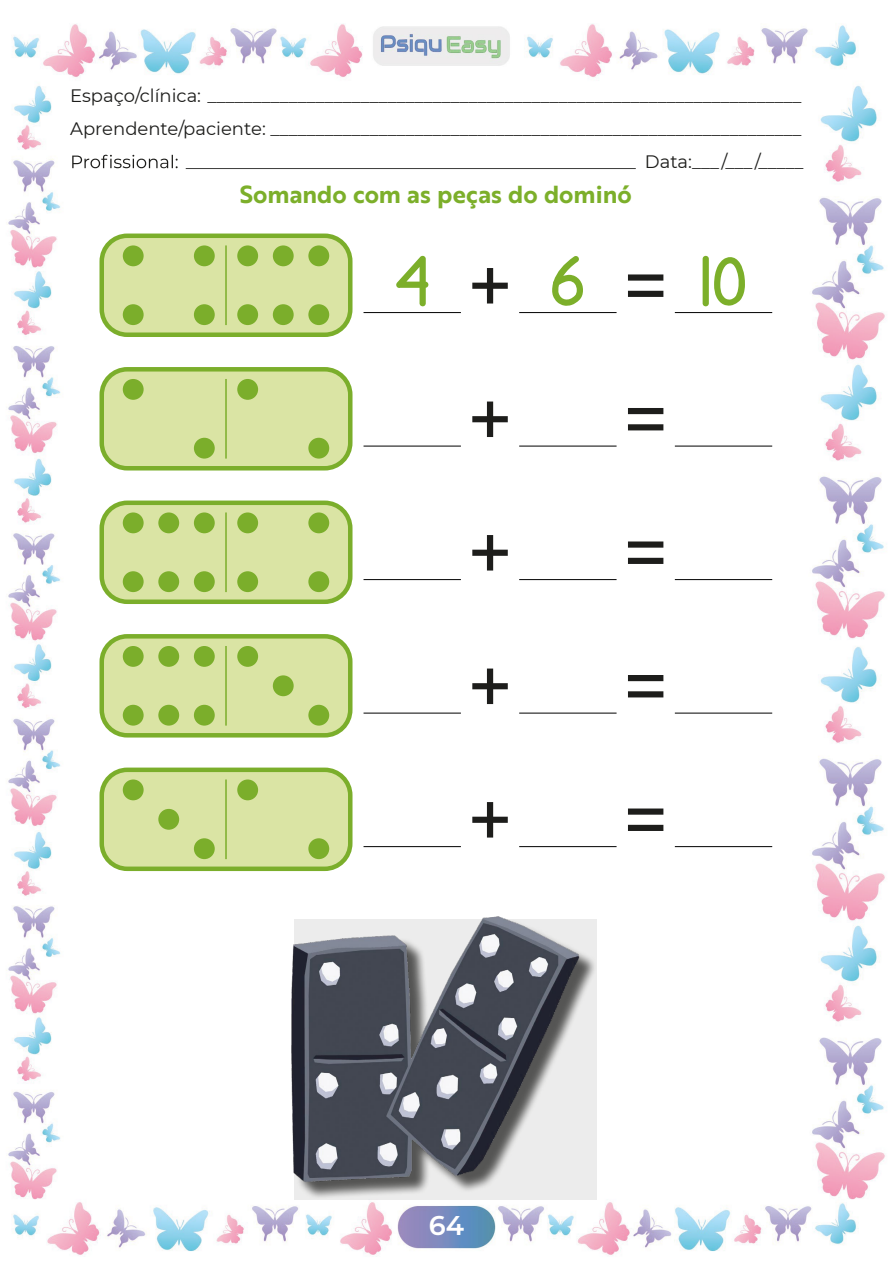
<style>
.page{position:relative;width:893px;height:1263px;background:#fff}
.page>*{position:absolute;margin:0;border:0;box-sizing:border-box;transform-origin:0 0}
.t1{font:75px "Arial";color:#1d1d1b}
.t2{font:75px "Children Sans";color:#7caf2a}
.t3{font:600 27px "Montserrat";color:#fff}
.t4{font:24px "Brother 1816 Bold";color:#7caf2a}
.t5{font:18px/32.8px "Montserrat";color:#1d1d1b;text-align:right}
.s1{font-family:"Arial";color:#1d1d1b}
</style>
<div class="page">
<img style="left:6px;top:24px;width:879px;height:1233px">
<div style="left:102px;top:236px;width:248px;height:99px;background:#dae4a4;border-radius:26px"></div>
<div style="left:99px;top:234px;width:253px;height:103px;border:4px solid #7bae2b;border-radius:26px"></div>
<hr style="left:225px;top:245px;width:2px;height:80px;background:#7bae2b">
<div style="left:102px;top:770px;width:248px;height:99px;background:#dae4a4;border-radius:26px"></div>
<div style="left:99px;top:767px;width:253px;height:104px;border:4px solid #7bae2b;border-radius:26px"></div>
<hr style="left:225px;top:779px;width:2px;height:80px;background:#7bae2b">
<div style="left:102px;top:636px;width:248px;height:99px;background:#dae4a4;border-radius:26px"></div>
<div style="left:99px;top:634px;width:253px;height:103px;border:4px solid #7bae2b;border-radius:26px"></div>
<hr style="left:225px;top:646px;width:2px;height:80px;background:#7bae2b">
<div style="left:102px;top:503px;width:248px;height:99px;background:#dae4a4;border-radius:26px"></div>
<div style="left:99px;top:500px;width:253px;height:104px;border:4px solid #7bae2b;border-radius:26px"></div>
<hr style="left:225px;top:512px;width:2px;height:80px;background:#7bae2b">
<div style="left:102px;top:369px;width:248px;height:99px;background:#dae4a4;border-radius:26px"></div>
<div style="left:99px;top:367px;width:253px;height:103px;border:4px solid #7bae2b;border-radius:26px"></div>
<hr style="left:225px;top:379px;width:2px;height:80px;background:#7bae2b">
<div style="left:123px;top:304px;width:21px;height:21px;background:#7bae2b;border-radius:50%"></div>
<div style="left:123px;top:245px;width:21px;height:21px;background:#7bae2b;border-radius:50%"></div>
<div style="left:194px;top:304px;width:21px;height:21px;background:#7bae2b;border-radius:50%"></div>
<div style="left:194px;top:245px;width:21px;height:21px;background:#7bae2b;border-radius:50%"></div>
<div style="left:237px;top:304px;width:21px;height:21px;background:#7bae2b;border-radius:50%"></div>
<div style="left:237px;top:245px;width:21px;height:21px;background:#7bae2b;border-radius:50%"></div>
<div style="left:273px;top:304px;width:21px;height:21px;background:#7bae2b;border-radius:50%"></div>
<div style="left:273px;top:245px;width:21px;height:21px;background:#7bae2b;border-radius:50%"></div>
<div style="left:308px;top:304px;width:21px;height:21px;background:#7bae2b;border-radius:50%"></div>
<div style="left:308px;top:245px;width:21px;height:21px;background:#7bae2b;border-radius:50%"></div>
<hr style="left:675px;top:312px;width:97px;height:1px;background:#000">
<hr style="left:364px;top:312px;width:97px;height:1px;background:#000">
<hr style="left:519px;top:312px;width:98px;height:1px;background:#000">
<div style="left:123px;top:571px;width:21px;height:21px;background:#7bae2b;border-radius:50%"></div>
<div style="left:123px;top:512px;width:21px;height:21px;background:#7bae2b;border-radius:50%"></div>
<div style="left:158px;top:571px;width:21px;height:21px;background:#7bae2b;border-radius:50%"></div>
<div style="left:158px;top:512px;width:21px;height:21px;background:#7bae2b;border-radius:50%"></div>
<div style="left:194px;top:571px;width:21px;height:21px;background:#7bae2b;border-radius:50%"></div>
<div style="left:194px;top:512px;width:21px;height:21px;background:#7bae2b;border-radius:50%"></div>
<div style="left:237px;top:571px;width:21px;height:21px;background:#7bae2b;border-radius:50%"></div>
<div style="left:237px;top:512px;width:21px;height:21px;background:#7bae2b;border-radius:50%"></div>
<div style="left:308px;top:571px;width:21px;height:21px;background:#7bae2b;border-radius:50%"></div>
<div style="left:308px;top:512px;width:21px;height:21px;background:#7bae2b;border-radius:50%"></div>
<hr style="left:675px;top:579px;width:97px;height:1px;background:#000">
<hr style="left:364px;top:579px;width:97px;height:1px;background:#000">
<hr style="left:519px;top:579px;width:98px;height:1px;background:#000">
<div style="left:123px;top:379px;width:21px;height:21px;background:#7bae2b;border-radius:50%"></div>
<div style="left:194px;top:438px;width:21px;height:21px;background:#7bae2b;border-radius:50%"></div>
<div style="left:237px;top:379px;width:21px;height:21px;background:#7bae2b;border-radius:50%"></div>
<div style="left:308px;top:438px;width:21px;height:21px;background:#7bae2b;border-radius:50%"></div>
<hr style="left:675px;top:446px;width:97px;height:1px;background:#000">
<hr style="left:364px;top:446px;width:97px;height:1px;background:#000">
<hr style="left:519px;top:446px;width:98px;height:1px;background:#000">
<div style="left:123px;top:705px;width:21px;height:21px;background:#7bae2b;border-radius:50%"></div>
<div style="left:123px;top:646px;width:21px;height:21px;background:#7bae2b;border-radius:50%"></div>
<div style="left:158px;top:705px;width:21px;height:21px;background:#7bae2b;border-radius:50%"></div>
<div style="left:158px;top:646px;width:21px;height:21px;background:#7bae2b;border-radius:50%"></div>
<div style="left:194px;top:705px;width:21px;height:21px;background:#7bae2b;border-radius:50%"></div>
<div style="left:194px;top:646px;width:21px;height:21px;background:#7bae2b;border-radius:50%"></div>
<div style="left:237px;top:646px;width:21px;height:21px;background:#7bae2b;border-radius:50%"></div>
<div style="left:273px;top:675px;width:21px;height:21px;background:#7bae2b;border-radius:50%"></div>
<div style="left:308px;top:705px;width:21px;height:21px;background:#7bae2b;border-radius:50%"></div>
<hr style="left:675px;top:713px;width:97px;height:1px;background:#000">
<hr style="left:364px;top:713px;width:97px;height:1px;background:#000">
<hr style="left:519px;top:713px;width:98px;height:1px;background:#000">
<div style="left:123px;top:779px;width:21px;height:21px;background:#7bae2b;border-radius:50%"></div>
<div style="left:158px;top:809px;width:21px;height:21px;background:#7bae2b;border-radius:50%"></div>
<div style="left:194px;top:838px;width:21px;height:21px;background:#7bae2b;border-radius:50%"></div>
<div style="left:237px;top:779px;width:21px;height:21px;background:#7bae2b;border-radius:50%"></div>
<div style="left:308px;top:838px;width:21px;height:21px;background:#7bae2b;border-radius:50%"></div>
<hr style="left:675px;top:846px;width:97px;height:1px;background:#000">
<hr style="left:364px;top:846px;width:97px;height:1px;background:#000">
<hr style="left:519px;top:846px;width:98px;height:1px;background:#000">
<img style="left:273px;top:895px;width:321px;height:304px">
<svg style="left:72px;top:155px;width:564px;height:14px"></svg>
<p class="t5" style="left:70px;top:79px;width:735px">Espaço/clínica: __________________________________________________________________<br>Aprendente/paciente: ___________________________________________________________<br>Data:___ /___ /_____</p>
<h3 class="t4" style="left:240px;top:177px;width:393px">Somando com as peças do dominó</h3>
<h1 class="t2" style="left:394px;top:256px;width:354px">4<span class="s1">+</span>6<span class="s1">=</span>10</h1>
<h1 class="t1" style="left:468px;top:368px;width:45px">+</h1>
<h1 class="t1" style="left:624px;top:368px;width:45px">=</h1>
<h1 class="t1" style="left:468px;top:501px;width:45px">+</h1>
<h1 class="t1" style="left:624px;top:501px;width:45px">=</h1>
<h1 class="t1" style="left:468px;top:635px;width:45px">+</h1>
<h1 class="t1" style="left:624px;top:635px;width:45px">=</h1>
<h1 class="t1" style="left:468px;top:768px;width:45px">+</h1>
<h1 class="t1" style="left:624px;top:768px;width:45px">=</h1>
<h2 class="t3" style="left:429px;top:1206px;width:37px">64</h2>
</div>
